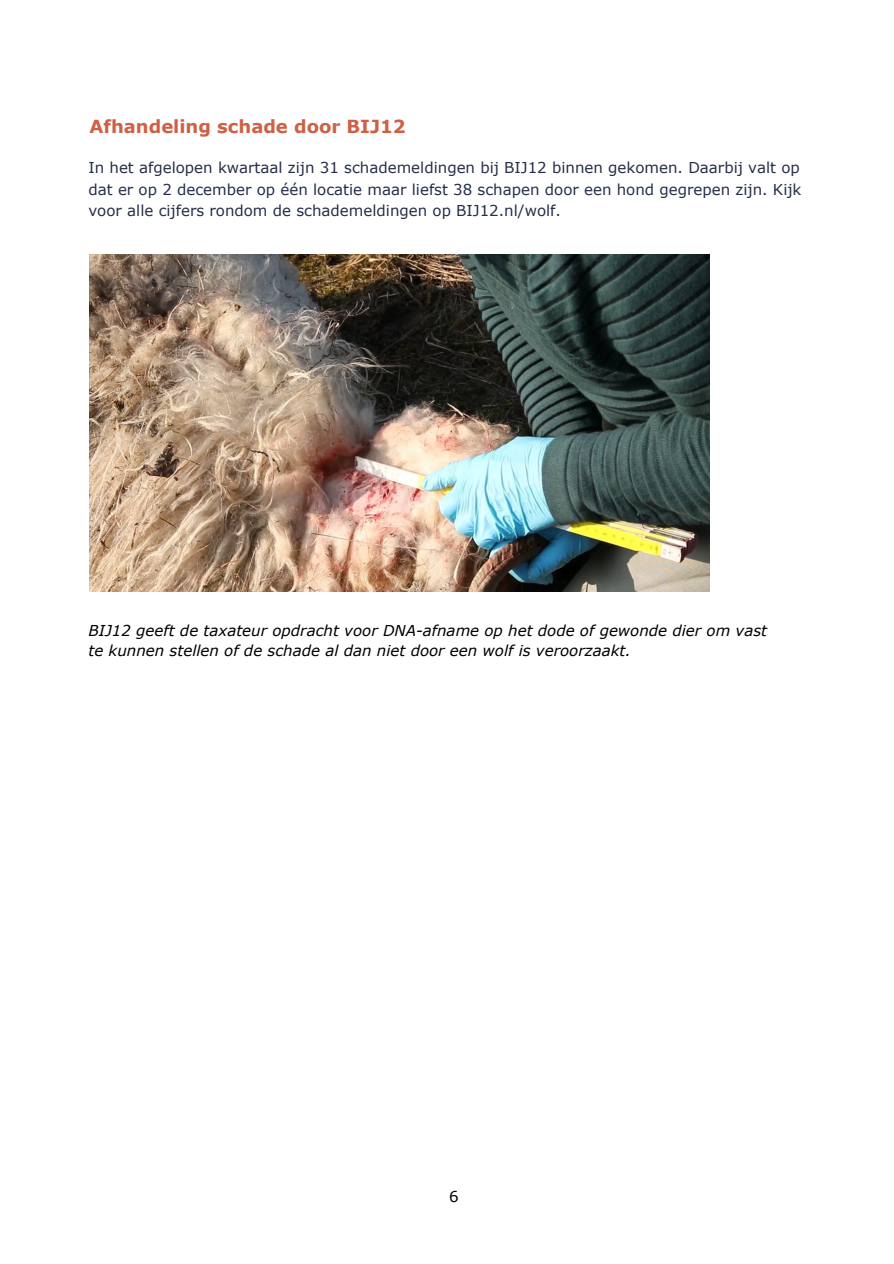
<style>
.page{position:relative;width:894px;height:1264px;background:#fff}
.page>*{position:absolute;margin:0;border:0;box-sizing:border-box;transform-origin:0 0}
.t1{font:700 18px "Verdana";color:#cf6045}
.t2{font:15px/21.6px "Verdana";color:#252e4a;text-align:justify}
.t3{font:italic 15px/20.2px "Verdana";color:#000}
.t4{font:15px "Verdana";color:#000}
</style>
<div class="page">
<img style="left:89px;top:254px;width:620px;height:337px">
<p class="t1" style="left:89px;top:115px;width:317px">Afhandeling schade door BIJ12</p>
<p class="t2" style="left:88px;top:156px;width:714px">In het afgelopen kwartaal zijn 31 schademeldingen bij BIJ12 binnen gekomen. Daarbij valt op dat er op 2 december op één locatie maar liefst 38 schapen door een hond gegrepen zijn. Kijk voor alle cijfers rondom de schademeldingen op BIJ12.nl/wolf.</p>
<p class="t3" style="left:88px;top:619px;width:680px">BIJ12 geeft de taxateur opdracht voor DNA-afname op het dode of gewonde dier om vast te kunnen stellen of de schade al dan niet door een wolf is veroorzaakt.</p>
<p class="t4" style="left:449px;top:1187px;width:11px">6</p>
</div>
